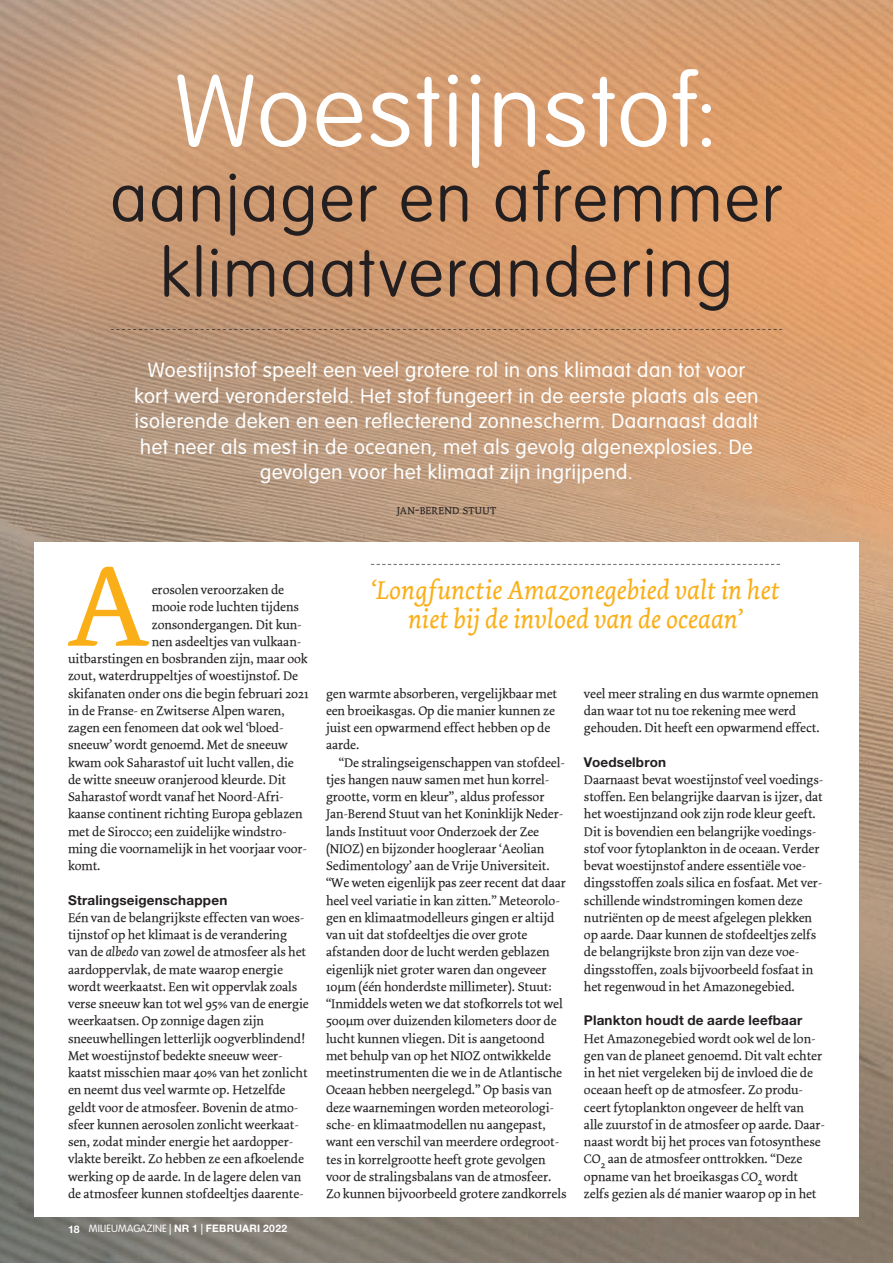
<style>
.page{position:relative;width:893px;height:1263px;background:#fff}
.page>*{position:absolute;margin:0;border:0;box-sizing:border-box;transform-origin:0 0}
.t1{font:119.1px "Dolly Roman";color:#faaf18}
.t2{font:100 100.05px "VAG Rounded Std";letter-spacing:.02em;color:#fff}
.t3{font:100 66.6px/75px "VAG Rounded Std";letter-spacing:.03em;color:#231f20;text-align:center}
.t4{font:italic 27px/28.5px "Dolly";color:#faaf18;text-align:center}
.t5{font:300 20.25px/25.5px "VAG Rounded Std";letter-spacing:.035em;color:#fff;text-align:center}
.t6{font:700 13.5px "Helvetica Neue LT Std";letter-spacing:.015em;color:#231f20}
.t7{font:13.2px/17.2px "Dolly Roman";letter-spacing:-.005em;color:#231f20}
.t8{font:10.5px "Dolly Small Caps";letter-spacing:.04em;color:#231f20}
.t9{font:300 10.35px "VAG Rounded Std";letter-spacing:.02em;color:#fff}
.s1{font-size:15px}
.s2{font-family:"Dolly";font-style:italic}
.s3{font-family:"Helvetica Neue LT Std";font-weight:700;font-size:10.5px}
.s4{font-family:"Helvetica Neue LT Std";font-weight:700}
</style>
<div class="page">
<img style="left:0;top:0;width:893px;height:1263px">
<div style="left:34px;top:542px;width:825px;height:675px;background:#fff"></div>
<img style="left:335px;top:329px;width:447px;height:1px">
<svg style="left:371px;top:564px;width:409px;height:1px"></svg>
<h2 class="t2" style="left:175px;top:54px;width:545px">Woestijnstof:</h2>
<h3 class="t3" style="left:110px;top:163px;width:674px">aanjager en afremmer klimaatverandering</h3>
<p class="t5" style="left:134px;top:358px;width:626px">Woestijnstof speelt een veel grotere rol in ons klimaat dan tot voor kort werd verondersteld. Het stof fungeert in de eerste plaats als een isolerende deken en een reflecterend zonnescherm. Daarnaast daalt het neer als mest in de oceanen, met als gevolg algenexplosies. De gevolgen voor het klimaat zijn ingrijpend.</p>
<p class="t8" style="left:397px;top:504px;width:101px">JAN<span class="s1">-</span>BEREND STUUT</p>
<h1 class="t1" style="left:67px;top:536px;width:83px">A</h1>
<p class="t7" style="left:152px;top:581px;width:134px">erosolen veroorzaken de</p>
<p class="t7" style="left:152px;top:599px;width:149px">mooie rode luchten tijdens</p>
<p class="t7" style="left:152px;top:616px;width:151px">zonsondergangen. Dit kun-</p>
<p class="t7" style="left:152px;top:633px;width:151px">nen asdeeltjes van vulkaan-</p>
<p class="t7" style="left:68px;top:650px;width:241px">uitbarstingen en bosbranden zijn, maar ook</p>
<p class="t7" style="left:68px;top:668px;width:232px">zout, waterdruppeltjes of woestijnstof. De</p>
<p class="t7" style="left:68px;top:685px;width:242px">skifanaten onder ons die begin februari 2021</p>
<p class="t7" style="left:68px;top:702px;width:218px">in de Franse- en Zwitserse Alpen waren,</p>
<p class="t7" style="left:68px;top:719px;width:217px">zagen een fenomeen dat ook wel ‘bloed-</p>
<p class="t7" style="left:68px;top:737px;width:221px">sneeuw’ wordt genoemd. Met de sneeuw</p>
<p class="t7" style="left:68px;top:754px;width:227px">kwam ook Saharastof uit lucht vallen, die</p>
<p class="t7" style="left:68px;top:771px;width:220px">de witte sneeuw oranjerood kleurde. Dit</p>
<p class="t7" style="left:68px;top:788px;width:217px">Saharastof wordt vanaf het Noord-Afri-</p>
<p class="t7" style="left:68px;top:806px;width:236px">kaanse continent richting Europa geblazen</p>
<p class="t7" style="left:68px;top:823px;width:220px">met de Sirocco; een zuidelijke windstro-</p>
<p class="t7" style="left:68px;top:840px;width:241px">ming die voornamelijk in het voorjaar voor-</p>
<p class="t7" style="left:68px;top:857px;width:34px">komt.</p>
<p class="t6" style="left:68px;top:891px;width:161px">Stralingseigenschappen</p>
<p class="t7" style="left:68px;top:909px;width:242px">Eén van de belangrijkste effecten van woes&shy;tijnstof op het klimaat is de verandering van de <span class="s2">albedo</span> van zowel de atmosfeer als het aardoppervlak, de mate waarop energie wordt weerkaatst. Een wit oppervlak zoals verse sneeuw kan tot wel 95% van de energie weerkaatsen. Op zonnige dagen zijn sneeuwhellingen letterlijk oogverblindend!<br>Met woestijnstof bedekte sneeuw weer&shy;kaatst misschien maar 40% van het zonlicht en neemt dus veel warmte op. Hetzelfde geldt voor de atmosfeer. Bovenin de atmo&shy;sfeer kunnen aerosolen zonlicht weerkaat&shy;sen, zodat minder energie het aardopper&shy;vlakte bereikt. Zo hebben ze een afkoelende werking op de aarde. In de lagere delen van de atmosfeer kunnen stofdeeltjes daarente-</p>
<p class="t9" style="left:68px;top:1223px;width:221px"><span class="s3">18</span> MILIEUMAGAZINE | <span class="s4">NR 1</span> | <span class="s4">FEBRUARI 2022</span></p>
<h3 class="t4" style="left:371px;top:576px;width:411px">‘Longfunctie Amazonegebied valt in het niet bij de invloed van de oceaan’</h3>
<p class="t7" style="left:326px;top:685px;width:233px">gen warmte absorberen, vergelijkbaar met een broeikasgas. Op die manier kunnen ze juist een opwarmend effect hebben op de aarde.</p>
<p class="t7" style="left:326px;top:754px;width:242px;text-indent:13px">“De stralingseigenschappen van stofdeel&shy;tjes hangen nauw samen met hun korrel&shy;grootte, vorm en kleur”, aldus professor Jan-Berend Stuut van het Koninklijk Neder&shy;lands Instituut voor Onderzoek der Zee (NIOZ) en bijzonder hoogleraar ‘Aeolian Sedimentology’ aan de Vrije Universiteit. “We weten eigenlijk pas zeer recent dat daar heel veel variatie in kan zitten.” Meteorolo&shy;gen en klimaatmodelleurs gingen er altijd van uit dat stofdeeltjes die over grote afstanden door de lucht werden geblazen eigenlijk niet groter waren dan ongeveer 10µm (één honderdste millimeter). Stuut: “Inmiddels weten we dat stofkorrels tot wel 500µm over duizenden kilometers door de lucht kunnen vliegen. Dit is aangetoond met behulp van op het NIOZ ontwikkelde meetinstrumenten die we in de Atlantische Oceaan hebben neergelegd.” Op basis van deze waarnemingen worden meteorologi&shy;sche- en klimaatmodellen nu aangepast, want een verschil van meerdere ordegroot&shy;tes in korrelgrootte heeft grote gevolgen voor de stralingsbalans van de atmosfeer.<br>Zo kunnen bijvoorbeeld grotere zandkorrels</p>
<p class="t7" style="left:584px;top:685px;width:237px">veel meer straling en dus warmte opnemen dan waar tot nu toe rekening mee werd gehouden. Dit heeft een opwarmend effect.</p>
<p class="t6" style="left:584px;top:753px;width:84px">Voedselbron</p>
<p class="t7" style="left:584px;top:771px;width:241px">Daarnaast bevat woestijnstof veel voedings&shy;stoffen. Een belangrijke daarvan is ijzer, dat het woestijnzand ook zijn rode kleur geeft.<br>Dit is bovendien een belangrijke voedings&shy;stof voor fytoplankton in de oceaan. Verder bevat woestijnstof andere essentiële voe&shy;dingsstoffen zoals silica en fosfaat. Met ver&shy;schillende windstromingen komen deze nutriënten op de meest afgelegen plekken op aarde. Daar kunnen de stofdeeltjes zelfs de belangrijkste bron zijn van deze voe&shy;dingsstoffen, zoals bijvoorbeeld fosfaat in het regenwoud in het Amazonegebied.</p>
<p class="t6" style="left:584px;top:1012px;width:220px">Plankton houdt de aarde leefbaar</p>
<p class="t7" style="left:584px;top:1030px;width:242px">Het Amazonegebied wordt ook wel de lon&shy;gen van de planeet genoemd. Dit valt echter in het niet vergeleken bij de invloed die de oceaan heeft op de atmosfeer. Zo produ&shy;ceert fytoplankton ongeveer de helft van alle zuurstof in de atmosfeer op aarde. Daar&shy;naast wordt bij het proces van fotosynthese CO<sub>2</sub> aan de atmosfeer onttrokken. “Deze opname van het broeikasgas CO<sub>2</sub> wordt zelfs gezien als dé manier waarop op in het</p>
</div>
